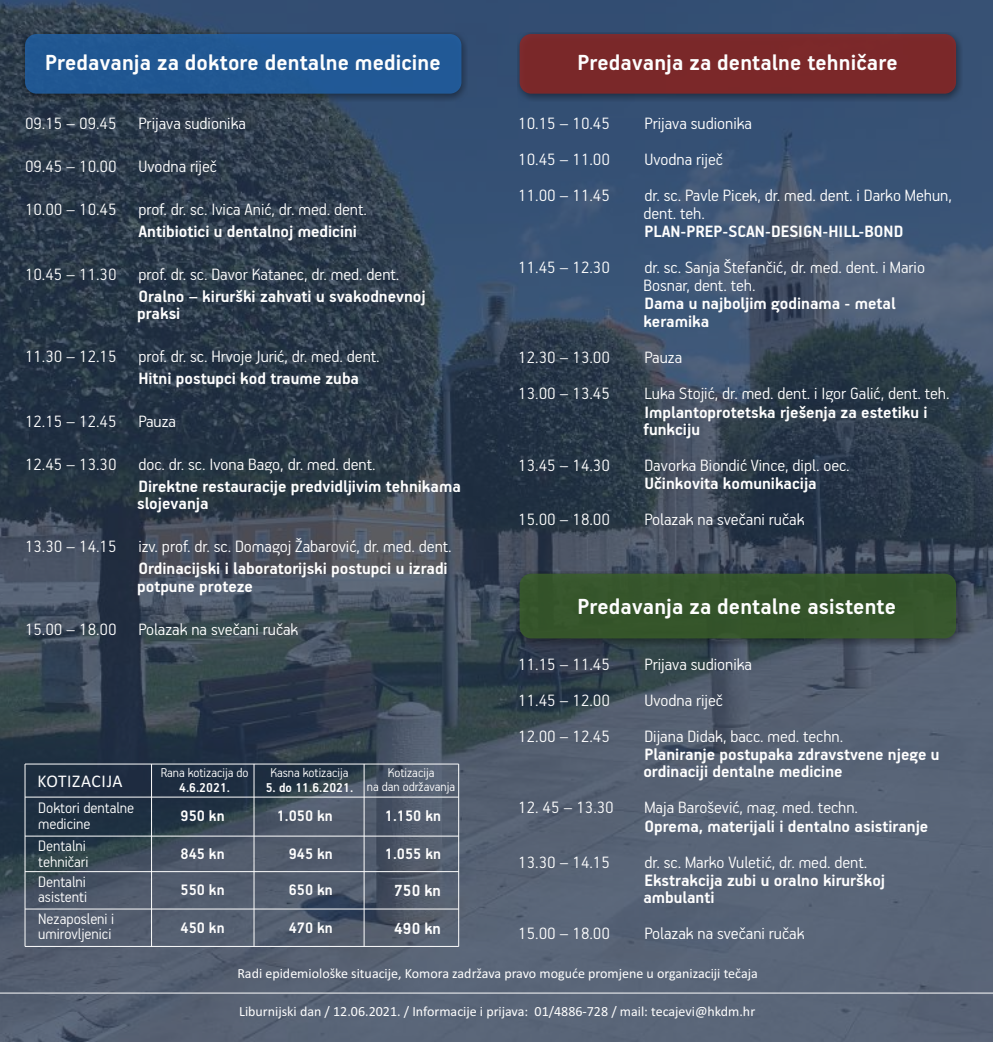
<style>
.page{position:relative;width:993px;height:1042px;background:#fff}
.page>*{position:absolute;margin:0;border:0;box-sizing:border-box;transform-origin:0 0}
.t1{font:700 24.5px "PF Handbook Pro";letter-spacing:.005em;color:#fefefe}
.t2{font:300 18.38px/17.5px "PF Handbook Pro";color:#fefefe}
.t3{font:700 18.38px/17.5px "PF Handbook Pro";color:#fefefe}
.t4{font:700 18.03px "PF Handbook Pro";color:#fefefe}
.t5{font:17.85px "Calibri";letter-spacing:.035em;color:#fefefe}
.t6{font:300 16.97px/15.4px "PF Handbook Pro";color:#fefefe}
.t7{font:700 16.97px "PF Handbook Pro";color:#fefefe}
.t8{font:300 14.35px/14.3px "PF Handbook Pro";color:#fefefe;text-align:center}
.t9{font:700 14.35px "PF Handbook Pro";color:#fefefe}
.t10{font:14px "Calibri";color:#fefefe}
</style>
<div class="page">
<div style="left:0;top:0;width:992px;height:1042px;background:#1f324e;opacity:.71"></div>
<hr style="left:0;top:992px;width:992px;height:1px;background:#fefefe">
<img style="left:22px;top:32px;width:445px;height:69px">
<div style="left:25px;top:34px;width:436px;height:60px;background:#215994;border-radius:12px"></div>
<img style="left:517px;top:32px;width:445px;height:69px">
<div style="left:519px;top:34px;width:436px;height:60px;background:#7b2829;border-radius:12px"></div>
<img style="left:516px;top:572px;width:446px;height:74px">
<div style="left:519px;top:574px;width:436px;height:64px;background:#35552b;border-radius:12px"></div>
<hr style="left:25px;top:796px;width:433px;height:1px;background:#fefefe">
<hr style="left:25px;top:763px;width:433px;height:1px;background:#fefefe">
<hr style="left:25px;top:835px;width:433px;height:1px;background:#fefefe">
<hr style="left:25px;top:871px;width:433px;height:1px;background:#fefefe">
<hr style="left:25px;top:908px;width:433px;height:1px;background:#fefefe">
<hr style="left:253px;top:764px;width:1px;height:182px;background:#fefefe">
<hr style="left:363px;top:764px;width:1px;height:182px;background:#fefefe">
<hr style="left:458px;top:764px;width:1px;height:182px;background:#fefefe">
<hr style="left:151px;top:764px;width:1px;height:182px;background:#fefefe">
<hr style="left:25px;top:764px;width:1px;height:182px;background:#fefefe">
<hr style="left:25px;top:946px;width:433px;height:1px;background:#fefefe">
<h1 class="t1" style="left:45px;top:51px;width:397px">Predavanja za doktore dentalne medicine</h1>
<h1 class="t1" style="left:577px;top:51px;width:321px">Predavanja za dentalne tehničare</h1>
<p class="t2" style="left:25px;top:116px;width:222px">09.15 – 09.45 Prijava sudionika</p>
<p class="t2" style="left:25px;top:159px;width:193px">09.45 – 10.00 Uvodna riječ</p>
<p class="t2" style="left:25px;top:201px;width:343px">10.00 – 10.45 prof. dr. sc. Ivica Anić, dr. med. dent.</p>
<p class="t3" style="left:138px;top:223px;width:220px">Antibiotici u dentalnoj medicini</p>
<p class="t2" style="left:25px;top:266px;width:376px">10.45 – 11.30 prof. dr. sc. Davor Katanec, dr. med. dent.</p>
<p class="t3" style="left:137px;top:288px;width:290px">Oralno – kirurški zahvati u svakodnevnoj praksi</p>
<p class="t2" style="left:25px;top:349px;width:356px">11.30 – 12.15 prof. dr. sc. Hrvoje Jurić, dr. med. dent.</p>
<p class="t3" style="left:138px;top:371px;width:222px">Hitni postupci kod traume zuba</p>
<p class="t2" style="left:25px;top:413px;width:152px">12.15 – 12.45 Pauza</p>
<p class="t2" style="left:25px;top:456px;width:352px">12.45 – 13.30 doc. dr. sc. Ivona Bago, dr. med. dent.</p>
<p class="t3" style="left:137px;top:478px;width:325px">Direktne restauracije predvidljivim tehnikama slojevanja</p>
<p class="t2" style="left:25px;top:539px;width:428px">13.30 – 14.15 izv. prof. dr. sc. Domagoj Žabarović, dr. med. dent.</p>
<p class="t3" style="left:137px;top:561px;width:312px">Ordinacijski i laboratorijski postupci u izradi potpune proteze</p>
<p class="t2" style="left:25px;top:621px;width:275px">15.00 – 18.00 Polazak na svečani ručak</p>
<p class="t5" style="left:37px;top:773px;width:87px">KOTIZACIJA</p>
<p class="t8" style="left:161px;top:766px;width:89px">Rana kotizacija do</p>
<p class="t9" style="left:179px;top:781px;width:53px">4.6.2021.</p>
<p class="t8" style="left:270px;top:766px;width:79px">Kasna kotizacija</p>
<p class="t9" style="left:265px;top:781px;width:89px">5. do 11.6.2021.</p>
<p class="t8" style="left:367px;top:766px;width:90px">Kotizacija<br>na dan održavanja</p>
<p class="t6" style="left:38px;top:801px;width:97px">Doktori dentalne medicine</p>
<p class="t7" style="left:180px;top:808px;width:46px">950 kn</p>
<p class="t7" style="left:276px;top:808px;width:58px">1.050 kn</p>
<p class="t7" style="left:385px;top:808px;width:58px">1.150 kn</p>
<p class="t6" style="left:38px;top:839px;width:52px">Dentalni tehničari</p>
<p class="t6" style="left:38px;top:874px;width:50px">Dentalni asistenti</p>
<p class="t6" style="left:38px;top:912px;width:78px">Nezaposleni i umirovljenici</p>
<p class="t7" style="left:180px;top:846px;width:46px">845 kn</p>
<p class="t7" style="left:288px;top:846px;width:46px">945 kn</p>
<p class="t7" style="left:385px;top:846px;width:58px">1.055 kn</p>
<p class="t7" style="left:180px;top:883px;width:46px">550 kn</p>
<p class="t7" style="left:288px;top:883px;width:46px">650 kn</p>
<p class="t4" style="left:394px;top:882px;width:48px">750 kn</p>
<p class="t7" style="left:180px;top:920px;width:46px">450 kn</p>
<p class="t7" style="left:288px;top:920px;width:46px">470 kn</p>
<p class="t4" style="left:394px;top:920px;width:48px">490 kn</p>
<p class="t2" style="left:518px;top:116px;width:93px">10.15 – 10.45</p>
<p class="t2" style="left:644px;top:116px;width:109px">Prijava sudionika</p>
<p class="t2" style="left:518px;top:152px;width:93px">10.45 – 11.00</p>
<p class="t2" style="left:644px;top:152px;width:80px">Uvodna riječ</p>
<p class="t2" style="left:518px;top:188px;width:93px">11.00 – 11.45</p>
<p class="t2" style="left:643px;top:188px;width:310px">dr. sc. Pavle Picek, dr. med. dent. i Darko Mehun, dent. teh.</p>
<p class="t3" style="left:644px;top:224px;width:260px">PLAN-PREP-SCAN-DESIGN-HILL-BOND</p>
<p class="t2" style="left:518px;top:260px;width:93px">11.45 – 12.30</p>
<p class="t2" style="left:643px;top:260px;width:283px">dr. sc. Sanja Štefančić, dr. med. dent. i Mario<br>Bosnar, dent. teh.</p>
<p class="t3" style="left:643px;top:296px;width:254px">Dama u najboljim godinama - metal keramika</p>
<p class="t2" style="left:518px;top:349px;width:93px">12.30 – 13.00</p>
<p class="t2" style="left:644px;top:349px;width:39px">Pauza</p>
<p class="t2" style="left:518px;top:386px;width:93px">13.00 – 13.45</p>
<p class="t2" style="left:644px;top:386px;width:306px">Luka Stojić, dr. med. dent. i Igor Galić, dent. teh.</p>
<p class="t3" style="left:643px;top:404px;width:285px">Implantoprotetska rješenja za estetiku i funkciju</p>
<p class="t2" style="left:518px;top:458px;width:93px">13.45 – 14.30</p>
<p class="t2" style="left:644px;top:458px;width:207px">Davorka Biondić Vince, dipl. oec.</p>
<p class="t3" style="left:644px;top:476px;width:174px">Učinkovita komunikacija</p>
<p class="t2" style="left:518px;top:512px;width:93px">15.00 – 18.00</p>
<p class="t2" style="left:644px;top:512px;width:161px">Polazak na svečani ručak</p>
<h1 class="t1" style="left:577px;top:596px;width:320px">Predavanja za dentalne asistente</h1>
<p class="t2" style="left:518px;top:656px;width:93px">11.15 – 11.45</p>
<p class="t2" style="left:644px;top:656px;width:109px">Prijava sudionika</p>
<p class="t2" style="left:518px;top:692px;width:93px">11.45 – 12.00</p>
<p class="t2" style="left:644px;top:692px;width:80px">Uvodna riječ</p>
<p class="t2" style="left:518px;top:728px;width:93px">12.00 – 12.45</p>
<p class="t2" style="left:644px;top:728px;width:200px">Dijana Didak, bacc. med. techn.</p>
<p class="t3" style="left:643px;top:746px;width:297px">Planiranje postupaka zdravstvene njege u ordinaciji dentalne medicine</p>
<p class="t2" style="left:518px;top:800px;width:97px">12. 45 – 13.30</p>
<p class="t2" style="left:644px;top:800px;width:215px">Maja Barošević, mag. med. techn.</p>
<p class="t3" style="left:644px;top:818px;width:285px">Oprema, materijali i dentalno asistiranje</p>
<p class="t2" style="left:518px;top:854px;width:93px">13.30 – 14.15</p>
<p class="t2" style="left:644px;top:854px;width:224px">dr. sc. Marko Vuletić, dr. med. dent.</p>
<p class="t3" style="left:643px;top:872px;width:243px">Ekstrakcija zubi u oralno kirurškoj ambulanti</p>
<p class="t2" style="left:518px;top:926px;width:93px">15.00 – 18.00</p>
<p class="t2" style="left:644px;top:926px;width:161px">Polazak na svečani ručak</p>
<p class="t10" style="left:237px;top:967px;width:521px">Radi epidemiološke situacije, Komora zadržava pravo moguće promjene u organizaciji tečaja</p>
<p class="t10" style="left:239px;top:1005px;width:517px">Liburnijski dan / 12.06.2021. / Informacije i prijava: 01/4886-728 / mail: tecajevi@hkdm.hr</p>
</div>
